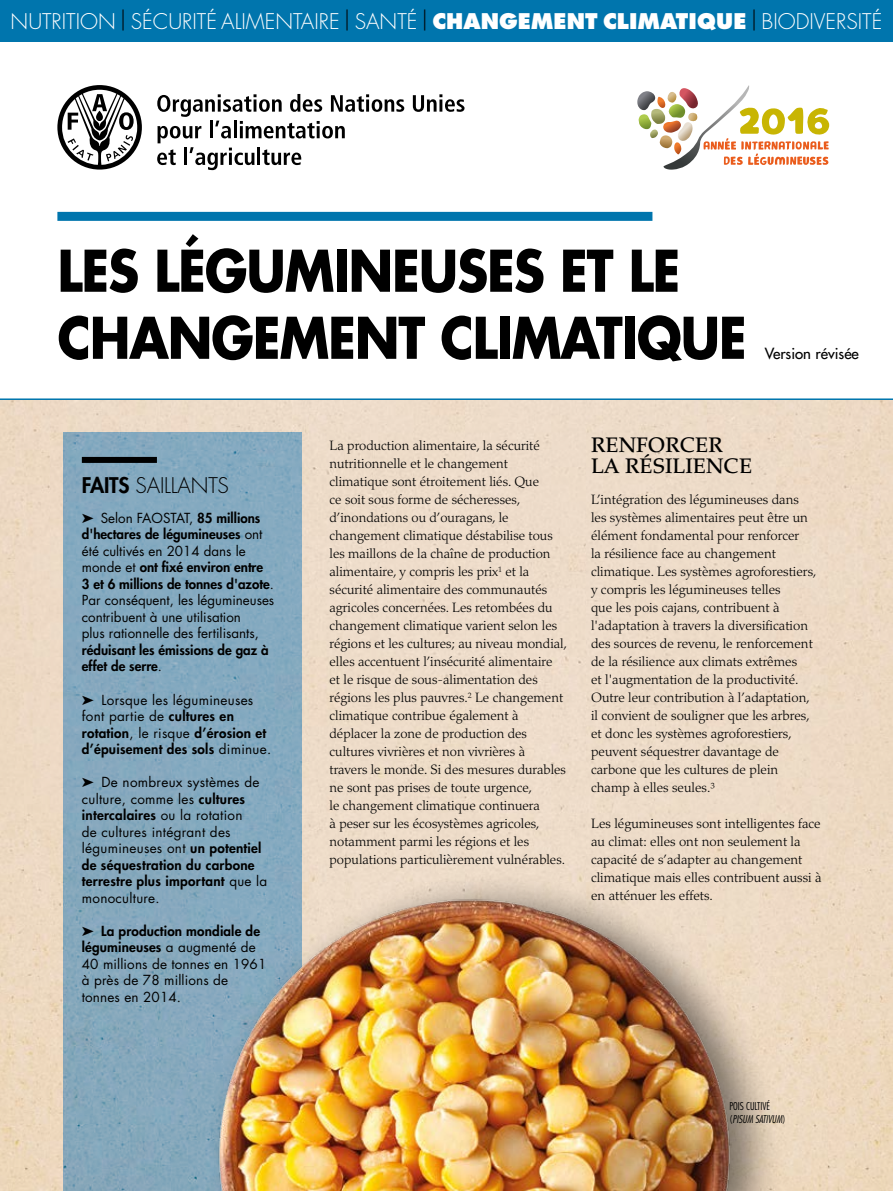
<style>
.page{position:relative;width:893px;height:1191px;background:#fff}
.page>*{position:absolute;margin:0;border:0;box-sizing:border-box;transform-origin:0 0}
.t1{font:700 55.8px/67.1px "Futura Std";letter-spacing:-.025em;color:#000;scale:.91 1}
.t2{font:300 21px "Futura Std";color:#fff}
.t3{font:500 21px/21px "Palatino LT Std";color:#000}
.t4{font:300 21px "Futura Std";letter-spacing:-.01em;color:#000}
.t5{font:500 15px "Futura Std";color:#000}
.t6{font:300 13.5px/18px "Palatino LT Std";color:#000}
.t7{font:13.5px/16.5px "Futura Std";letter-spacing:.01em;color:#000}
.t8{font:800 13.5px/16.5px "Futura Std";color:#000}
.t9{font:300 condensed 10.5px/12.6px "Futura Std";color:#000}
.s1{color:#000}
.s2{font-weight:800}
.s3{font-weight:400}
.s4{font-style:italic}
</style>
<div class="page">
<div style="left:0;top:0;width:893px;height:42px;background:#0075ad"></div>
<img style="left:0;top:400px;width:893px;height:791px">
<div style="left:57px;top:212px;width:595px;height:9px;background:#0075ad"></div>
<hr style="left:0;top:398px;width:893px;height:2px;background:#0075ad">
<div style="left:64px;top:432px;width:238px;height:759px;background:#85a9be"></div>
<div style="left:82px;top:457px;width:75px;height:6px;background:#000"></div>
<svg style="left:637px;top:85px;width:192px;height:85px"></svg>
<div style="left:205px;top:869px;width:580px;height:322px;background:#000;opacity:.5"></div>
<img style="left:211px;top:890px;width:527px;height:301px">
<svg style="left:57px;top:85px;width:85px;height:85px"></svg>
<svg style="left:413px;top:94px;width:51px;height:18px"></svg>
<svg style="left:157px;top:94px;width:247px;height:76px"></svg>
<h2 class="t2" style="left:11px;top:9px;width:873px">NUTRITION <span class="s1">|</span> SÉCURITÉ ALIMENTAIRE <span class="s1">|</span> SANTÉ <span class="s1">|</span> <span class="s2">CHANGEMENT CLIMATIQUE</span> <span class="s1">|</span> BIODIVERSITÉ</h2>
<h1 class="t1" style="left:57px;top:236px;width:759px">LES LÉGUMINEUSES ET LE<br>CHANGEMENT CLIMATIQUE</h1>
<p class="t5" style="left:765px;top:344px;width:96px">Version révisée</p>
<h2 class="t4" style="left:82px;top:472px;width:149px"><span class="s2">FAITS</span> SAILLANTS</h2>
<p class="t7" style="left:82px;top:510px;width:194px">➤ Selon FAOSTAT, <span class="s2">85 millions d'hectares de légumineuses</span> ont été cultivés en 2014 dans le monde et <span class="s2">ont fixé environ entre<br>3 et 6 millions de tonnes d'azote</span>.<br>Par conséquent, les légumineuses contribuent à une utilisation<br>plus rationnelle des fertilisants,</p>
<p class="t8" style="left:82px;top:641px;width:188px">réduisant les émissions de gaz à effet de serre<span class="s3">.</span></p>
<p class="t7" style="left:82px;top:691px;width:191px">➤ Lorsque les légumineuses font partie de <span class="s2">cultures en rotation</span>, le risque <span class="s2">d’érosion et d’épuisement des sols</span> diminue.</p>
<p class="t7" style="left:82px;top:774px;width:187px">➤ De nombreux systèmes de culture, comme les <span class="s2">cultures intercalaires</span> ou la rotation<br>de cultures intégrant des légumineuses ont <span class="s2">un potentiel de séquestration du carbone terrestre plus important</span> que la monoculture.</p>
<p class="t7" style="left:82px;top:922px;width:186px">➤ <span class="s2">La production mondiale de légumineuses</span> a augmenté de<br>40 millions de tonnes en 1961 à près de 78 millions de tonnes en 2014.</p>
<p class="t6" style="left:330px;top:437px;width:239px">La production alimentaire, la sécurité nutritionnelle et le changement climatique sont étroitement liés. Que<br>ce soit sous forme de sécheresses, d’inondations ou d’ouragans, le changement climatique déstabilise tous les maillons de la chaîne de production alimentaire, y compris les prix<sup>1</sup> et la sécurité alimentaire des communautés agricoles concernées. Les retombées du changement climatique varient selon les régions et les cultures; au niveau mondial, elles accentuent l’insécurité alimentaire<br>et le risque de sous-alimentation des régions les plus pauvres.<sup>2</sup> Le changement climatique contribue également à déplacer la zone de production des cultures vivrières et non vivrières à<br>travers le monde. Si des mesures durables ne sont pas prises de toute urgence,<br>le changement climatique continuera<br>à peser sur les écosystèmes agricoles, notamment parmi les régions et les populations particulièrement vulnérables.</p>
<h2 class="t3" style="left:591px;top:434px;width:163px">RENFORCER<br>LA RÉSILIENCE</h2>
<p class="t6" style="left:591px;top:491px;width:227px">L’intégration des légumineuses dans les systèmes alimentaires peut être un élément fondamental pour renforcer<br>la résilience face au changement climatique. Les systèmes agroforestiers, y compris les légumineuses telles<br>que les pois cajans, contribuent à l'adaptation à travers la diversification des sources de revenu, le renforcement de la résilience aux climats extrêmes<br>et l'augmentation de la productivité.<br>Outre leur contribution à l’adaptation, il convient de souligner que les arbres, et donc les systèmes agroforestiers, peuvent séquestrer davantage de carbone que les cultures de plein champ à elles seules.3</p>
<p class="t6" style="left:591px;top:815px;width:232px">Les légumineuses sont intelligentes face au climat: elles ont non seulement la capacité de s’adapter au changement climatique mais elles contribuent aussi à en atténuer les effets.</p>
<p class="t9" style="left:729px;top:1100px;width:58px">POIS CULTIVÉ (<span class="s4">PISUM SATIVUM</span>)</p>
</div>
